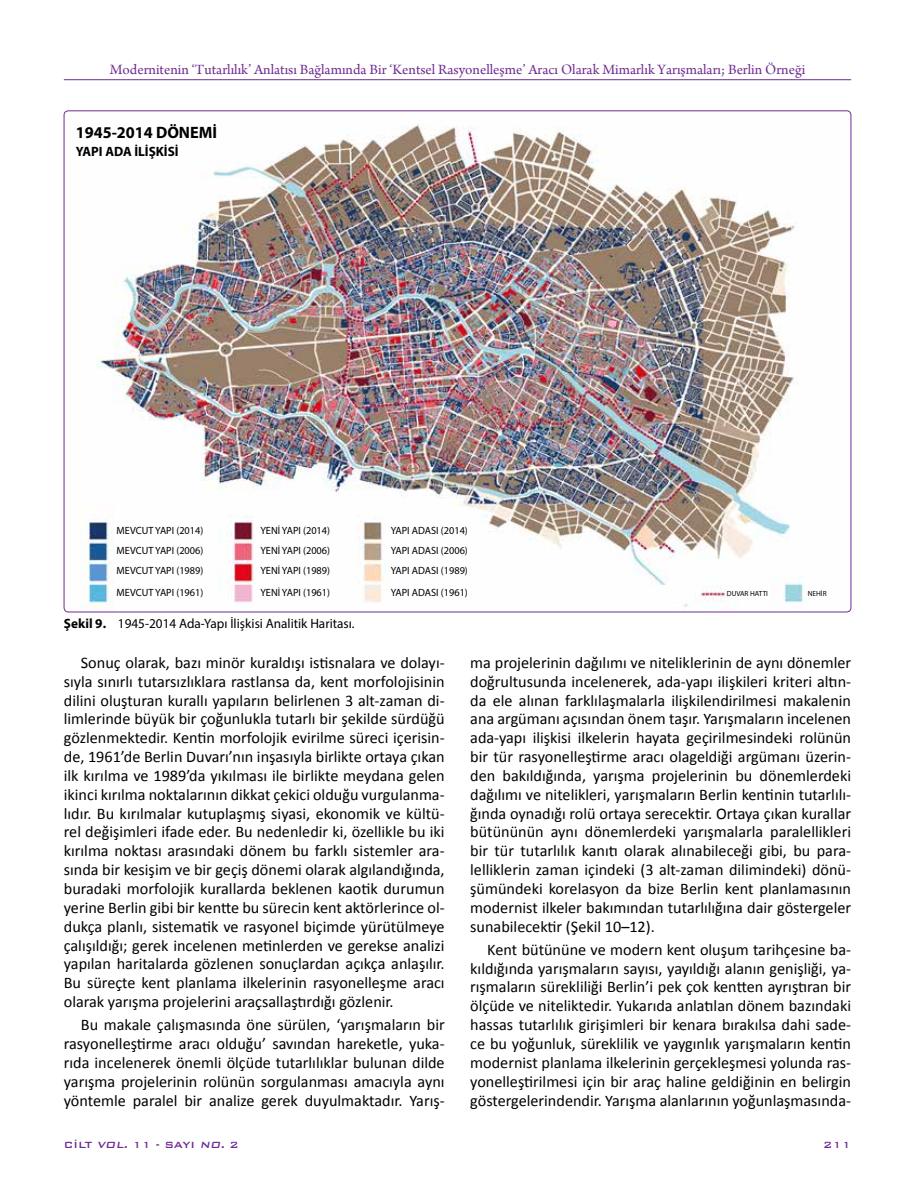
<style>
.page{position:relative;width:915px;height:1191px;background:#fff}
.page>*{position:absolute;margin:0;border:0;box-sizing:border-box;transform-origin:0 0}
.t1{font:700 16.5px "Myriad Pro";color:#000}
.t2{font:16.2px/18.9px "Calibri";color:#000;text-align:justify}
.t3{font:15px "Arno Pro";color:#6f2c91}
.t4{font:13.5px "Myriad Pro";color:#000}
.t5{font:700 13.5px "Myriad Pro";color:#000}
.t6{font:500 12px "Bank Gothic BT";color:#6f2c91}
.t7{font:10.5px/20.5px "Myriad Pro";color:#000;text-align:justify}
.t8{font:7.5px "Myriad Pro";color:#000}
.s1{font-weight:700}
.s2{font-style:italic}
</style>
<div class="page">
<hr style="left:64px;top:79px;width:786px;height:1px;background:#6f2c91">
<img style="left:64px;top:111px;width:786px;height:501px">
<p class="t3" style="left:110px;top:61px;width:696px">Modernitenin ‘Tutarlılık’ Anlatısı Bağlamında Bir ‘Kentsel Rasyonelleşme’ Aracı Olarak Mimarlık Yarışmaları; Berlin Örneği</p>
<p class="t1" style="left:76px;top:121px;width:143px">1945-2014 DÖNEMİ</p>
<p class="t5" style="left:76px;top:142px;width:104px">YAPI ADA İLİŞKİSİ</p>
<p class="t7" style="left:117px;top:519px;width:88px">MEVCUT YAPI (2014)<br>MEVCUT YAPI (2006)<br>MEVCUT YAPI (1989)<br>MEVCUT YAPI (1961)</p>
<p class="t7" style="left:260px;top:519px;width:71px">YENİ YAPI (2014)<br>YENİ YAPI (2006)<br>YENİ YAPI (1989)<br>YENİ YAPI (1961)</p>
<p class="t7" style="left:390px;top:519px;width:79px">YAPI ADASI (2014)<br>YAPI ADASI (2006)<br>YAPI ADASI (1989)<br>YAPI ADASI (1961)</p>
<p class="t4" style="left:64px;top:615px;width:292px"><span class="s1">Şekil 9.</span> 1945-2014 Ada-Yapı İlişkisi Analitik Haritası.</p>
<p class="t8" style="left:726px;top:588px;width:43px">DUVAR HATTI</p>
<p class="t8" style="left:807px;top:588px;width:20px">NEHİR</p>
<p class="t2" style="left:64px;top:652px;width:382px;text-indent:17px">Sonuç olarak, bazı minör kuraldışı istisnalara ve dolayı&shy;sıyla sınırlı tutarsızlıklara rastlansa da, kent morfolojisinin dilini oluşturan kurallı yapıların belirlenen 3 alt-zaman di&shy;limlerinde büyük bir çoğunlukla tutarlı bir şekilde sürdüğü gözlenmektedir. Kentin morfolojik evirilme süreci içerisin&shy;de, 1961’de Berlin Duvarı’nın inşasıyla birlikte ortaya çıkan ilk kırılma ve 1989’da yıkılması ile birlikte meydana gelen ikinci kırılma noktalarının dikkat çekici olduğu vurgulanma&shy;lıdır. Bu kırılmalar kutuplaşmış siyasi, ekonomik ve kültü&shy;rel değişimleri ifade eder. Bu nedenledir ki, özellikle bu iki kırılma noktası arasındaki dönem bu farklı sistemler ara&shy;sında bir kesişim ve bir geçiş dönemi olarak algılandığında, buradaki morfolojik kurallarda beklenen kaotik durumun yerine Berlin gibi bir kentte bu sürecin kent aktörlerince ol&shy;dukça planlı, sistematik ve rasyonel biçimde yürütülmeye çalışıldığı; gerek incelenen metinlerden ve gerekse analizi yapılan haritalarda gözlenen sonuçlardan açıkça anlaşılır.<br>Bu süreçte kent planlama ilkelerinin rasyonelleşme aracı olarak yarışma projelerini araçsallaştırdığı gözlenir.</p>
<p class="t2" style="left:64px;top:1014px;width:382px;text-indent:17px">Bu makale çalışmasında öne sürülen, ‘yarışmaların bir rasyonelleştirme aracı olduğu’ savından hareketle, yuka&shy;rıda incelenerek önemli ölçüde tutarlılıklar bulunan dilde yarışma projelerinin rolünün sorgulanması amacıyla aynı yöntemle paralel bir analize gerek duyulmaktadır. Yarış-</p>
<p class="t2" style="left:470px;top:652px;width:382px">ma projelerinin dağılımı ve niteliklerinin de aynı dönemler doğrultusunda incelenerek, ada-yapı ilişkileri kriteri altın&shy;da ele alınan farklılaşmalarla ilişkilendirilmesi makalenin ana argümanı açısından önem taşır. Yarışmaların incelenen ada-yapı ilişkisi ilkelerin hayata geçirilmesindeki rolünün bir tür rasyonelleştirme aracı olageldiği argümanı üzerin&shy;den bakıldığında, yarışma projelerinin bu dönemlerdeki dağılımı ve nitelikleri, yarışmaların Berlin kentinin tutarlılı&shy;ğında oynadığı rolü ortaya serecektir. Ortaya çıkan kurallar bütününün aynı dönemlerdeki yarışmalarla paralellikleri bir tür tutarlılık kanıtı olarak alınabileceği gibi, bu para&shy;lelliklerin zaman içindeki (3 alt-zaman dilimindeki) dönü&shy;şümündeki korelasyon da bize Berlin kent planlamasının modernist ilkeler bakımından tutarlılığına dair göstergeler sunabilecektir (Şekil 10–12).</p>
<p class="t2" style="left:470px;top:939px;width:382px;text-indent:17px">Kent bütününe ve modern kent oluşum tarihçesine ba&shy;kıldığında yarışmaların sayısı, yayıldığı alanın genişliği, ya&shy;rışmaların sürekliliği Berlin’i pek çok kentten ayrıştıran bir ölçüde ve niteliktedir. Yukarıda anlatılan dönem bazındaki hassas tutarlılık girişimleri bir kenara bırakılsa dahi sade&shy;ce bu yoğunluk, süreklilik ve yaygınlık yarışmaların kentin modernist planlama ilkelerinin gerçekleşmesi yolunda ras&shy;yonelleştirilmesi için bir araç haline geldiğinin en belirgin göstergelerindendir. Yarışma alanlarının yoğunlaşmasında-</p>
<p class="t6" style="left:64px;top:1138px;width:176px">CİLT <span class="s2">VOL.</span> 11 - SAYI <span class="s2">NO.</span> 2</p>
<p class="t6" style="left:823px;top:1138px;width:29px">211</p>
</div>
